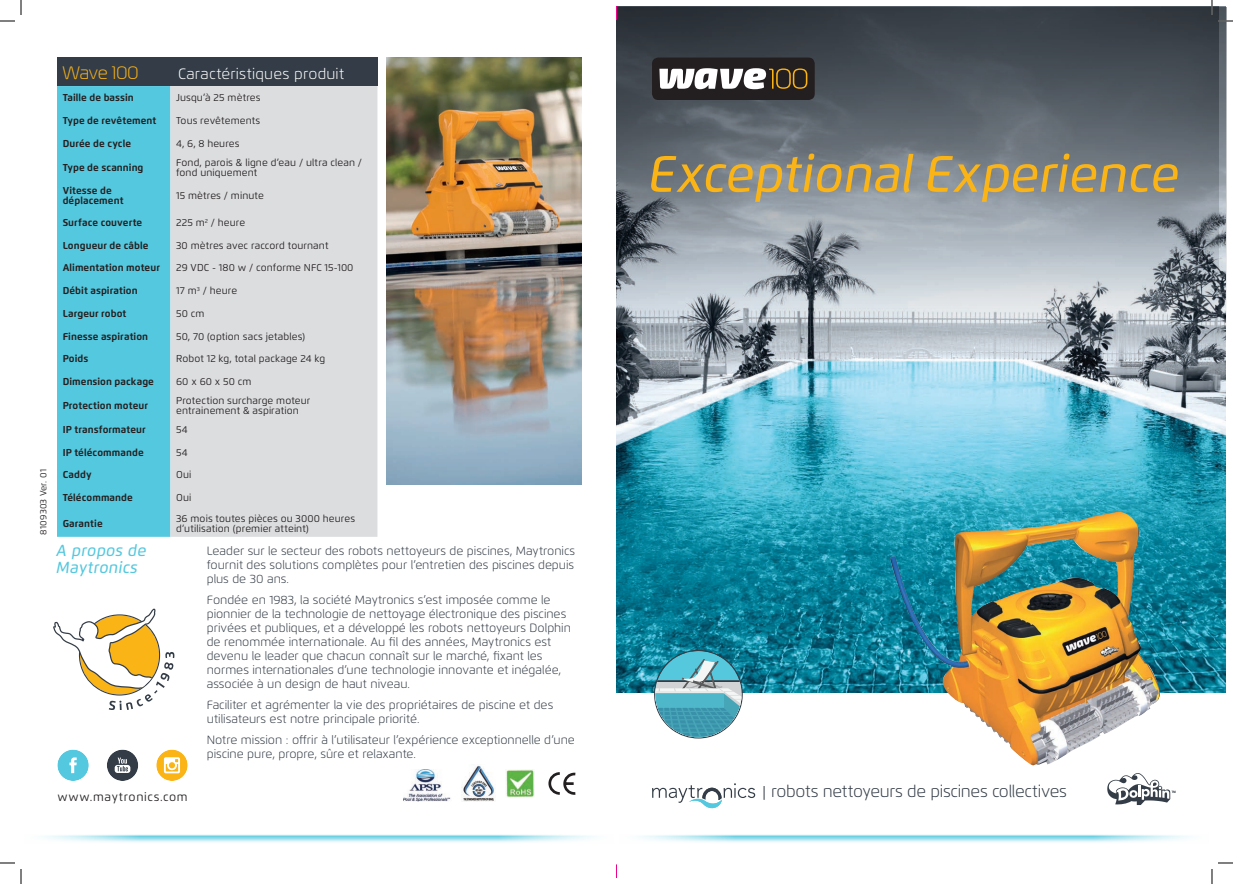
<style>
.page{position:relative;width:1233px;height:884px;background:#fff}
.page>*{position:absolute;margin:0;border:0;box-sizing:border-box;transform-origin:0 0}
.t1{font:italic 500 51.1px "Flexo";color:#fbb416}
.t2{font:300 18px "Magistral";letter-spacing:.01em;color:#fbb416}
.t3{font:300 16.6px "Flexo";letter-spacing:-.02em;color:#343d47}
.t4{font:italic 500 16px/17px "Flexo";letter-spacing:.015em;color:#54c8df}
.t5{font:300 15px "Flexo";letter-spacing:.01em;color:#fff}
.t6{font:300 12px/14px "Flexo";letter-spacing:-.005em;color:#343d47}
.t7{font:12px "Flexo";letter-spacing:.05em;color:#231f20}
.t8{font:10px/19.1px "Flexo";letter-spacing:.01em;color:#231f20}
.t9{font:700 10px "Flexo";letter-spacing:.005em;color:#231f20}
.t10{font:9px "Flexo";letter-spacing:.015em;color:#231f20}
.t11{font:5.8px "Flexo";color:#231f20}
</style>
<div class="page">
<img style="left:616px;top:341px;width:609px;height:352px">
<svg style="left:497px;top:834px;width:108px;height:9px"></svg>
<svg style="left:33px;top:834px;width:106px;height:9px"></svg>
<div style="left:57px;top:58px;width:320px;height:28px;background:#343d47"></div>
<div style="left:57px;top:86px;width:113px;height:451px;background:#54c8df"></div>
<svg style="left:170px;top:86px;width:207px;height:451px;background:#d9dddf"></svg>
<svg style="left:616px;top:7px;width:610px;height:334px;background:#788088"></svg>
<svg style="left:1093px;top:834px;width:107px;height:9px"></svg>
<svg style="left:1107px;top:773px;width:68px;height:32px"></svg>
<svg style="left:652px;top:783px;width:103px;height:26px"></svg>
<svg style="left:764px;top:786px;width:1px;height:14px"></svg>
<svg style="left:53px;top:608px;width:121px;height:102px"></svg>
<svg style="left:548px;top:772px;width:28px;height:23px"></svg>
<img style="left:506px;top:770px;width:28px;height:27px">
<img style="left:461px;top:765px;width:34px;height:36px">
<img style="left:403px;top:770px;width:48px;height:31px">
<div style="left:156px;top:750px;width:32px;height:31px;background:#fbb416;border-radius:50%"></div>
<svg style="left:164px;top:757px;width:16px;height:16px"></svg>
<svg style="left:107px;top:750px;width:31px;height:31px"></svg>
<svg style="left:57px;top:750px;width:32px;height:31px"></svg>
<svg style="left:649px;top:650px;width:98px;height:89px"></svg>
<div style="left:652px;top:58px;width:162px;height:42px;background:#231f20;border-radius:6px"></div>
<svg style="left:659px;top:68px;width:148px;height:21px"></svg>
<img style="left:890px;top:512px;width:269px;height:253px">
<svg style="left:616px;top:864px;width:1px;height:13px"></svg>
<svg style="left:616px;top:7px;width:1px;height:13px"></svg>
<img style="left:387px;top:57px;width:194px;height:428px">
<svg style="left:1218px;top:20px;width:15px;height:2px"></svg>
<svg style="left:1218px;top:862px;width:15px;height:2px"></svg>
<svg style="left:0;top:0;width:22px;height:22px"></svg>
<svg style="left:0;top:862px;width:22px;height:22px"></svg>
<svg style="left:1211px;top:0;width:1px;height:15px"></svg>
<svg style="left:1211px;top:869px;width:1px;height:15px"></svg>
<p class="t10" style="left:38px;top:535px;width:67px;rotate:-90deg">8109303 Ver. 01</p>
<h2 class="t2" style="left:63px;top:62px;width:77px">Wave 100</h2>
<p class="t5" style="left:178px;top:65px;width:168px">Caractéristiques produit</p>
<p class="t9" style="left:63px;top:92px;width:73px">Taille de bassin</p>
<p class="t8" style="left:176px;top:88px;width:86px">Jusqu à’ 25 mètres</p>
<p class="t9" style="left:63px;top:114px;width:95px">Type de revêtement</p>
<p class="t8" style="left:176px;top:111px;width:86px">Tous revêtements</p>
<p class="t9" style="left:63px;top:137px;width:70px">Durée de cycle</p>
<p class="t8" style="left:176px;top:134px;width:65px">4, 6, 8 heures</p>
<p class="t9" style="left:63px;top:161px;width:82px">Type de scanning</p>
<p class="t8" style="left:176px;top:153px;width:187px">Fond, parois &amp; ligne d’eau / ultra clean /</p>
<p class="t8" style="left:176px;top:163px;width:83px">fond uniquement</p>
<p class="t9" style="left:63px;top:185px;width:51px">Vitesse de</p>
<p class="t9" style="left:63px;top:195px;width:62px">déplacement</p>
<p class="t8" style="left:176px;top:186px;width:89px">15 mètres / minute</p>
<p class="t9" style="left:63px;top:216px;width:81px">Surface couverte</p>
<p class="t8" style="left:211px;top:213px;width:36px">/ heure</p>
<p class="t8" style="left:176px;top:236px;width:154px">30 mètres avec raccord tournant</p>
<p class="t11" style="left:205px;top:217px;width:5px">2</p>
<p class="t8" style="left:176px;top:213px;width:30px">225 m</p>
<p class="t9" style="left:63px;top:239px;width:87px">Longueur de câble</p>
<p class="t9" style="left:63px;top:262px;width:99px">Alimentation moteur</p>
<p class="t8" style="left:176px;top:258px;width:179px">29 VDC - 180 w / conforme NFC 15-100</p>
<p class="t9" style="left:63px;top:284px;width:76px">Débit aspiration</p>
<p class="t8" style="left:203px;top:281px;width:36px">/ heure</p>
<p class="t8" style="left:176px;top:304px;width:30px">50 cm</p>
<p class="t11" style="left:197px;top:285px;width:5px">3</p>
<p class="t8" style="left:176px;top:281px;width:22px">17 m</p>
<p class="t9" style="left:63px;top:307px;width:65px">Largeur robot</p>
<p class="t9" style="left:63px;top:330px;width:87px">Finesse aspiration</p>
<p class="t8" style="left:176px;top:326px;width:131px">50, 70 (option sacs jetables(</p>
<p class="t9" style="left:63px;top:353px;width:27px">Poids</p>
<p class="t8" style="left:176px;top:349px;width:151px">Robot 12 kg, total package 24 kg</p>
<p class="t9" style="left:63px;top:375px;width:93px">Dimension package</p>
<p class="t8" style="left:176px;top:372px;width:77px">60 x 60 x 50 cm</p>
<p class="t9" style="left:63px;top:399px;width:87px">Protection moteur</p>
<p class="t9" style="left:63px;top:423px;width:85px">IP transformateur</p>
<p class="t8" style="left:176px;top:391px;width:136px">Protection surcharge moteur</p>
<p class="t8" style="left:176px;top:401px;width:124px">entrainement &amp; aspiration<br>54</p>
<p class="t9" style="left:63px;top:446px;width:83px">IP télécommande</p>
<p class="t8" style="left:176px;top:443px;width:13px">54</p>
<p class="t9" style="left:63px;top:469px;width:30px">Caddy</p>
<p class="t8" style="left:176px;top:465px;width:17px">Oui</p>
<p class="t9" style="left:63px;top:491px;width:72px">Télécommande</p>
<p class="t8" style="left:176px;top:488px;width:17px">Oui</p>
<p class="t9" style="left:63px;top:517px;width:42px">Garantie</p>
<p class="t8" style="left:176px;top:509px;width:180px">36 mois toutes pièces ou 3000 heures</p>
<p class="t8" style="left:176px;top:519px;width:134px">d’utilisation (premier atteint(</p>
<h3 class="t4" style="left:56px;top:542px;width:91px">A propos de<br>Maytronics</h3>
<p class="t6" style="left:207px;top:544px;width:370px;text-align:justify">Leader sur le secteur des robots nettoyeurs de piscines, Maytronics fournit des solutions complètes pour ’l entretien des piscines depuis plus de 30 ans.</p>
<p class="t6" style="left:207px;top:593px;width:366px">Fondée en 1983, la société Maytronics ’s est imposée comme le pionnier de la technologie de nettoyage électronique des piscines privées et publiques, et a développé les robots nettoyeurs Dolphin de renommée internationale. Au fil des années, Maytronics est devenu le leader que chacun connaît sur le marché, fixant les normes internationales ’d une technologie innovante et inégalée, associée à un design de haut niveau.</p>
<p class="t6" style="left:207px;top:698px;width:348px">Faciliter et agrémenter la vie des propriétaires de piscine et des utilisateurs est notre principale priorité.</p>
<p class="t6" style="left:207px;top:733px;width:370px">Notre mission : offrir ’là utilisateur ’l expérience exceptionnelle ’d une piscine pure, propre, sûre et relaxante.</p>
<p class="t7" style="left:57px;top:789px;width:132px">www.maytronics.com</p>
<h1 class="t1" style="left:647px;top:143px;width:532px">Exceptional Experience</h1>
<h3 class="t3" style="left:771px;top:781px;width:297px">robots nettoyeurs de piscines collectives</h3>
</div>
